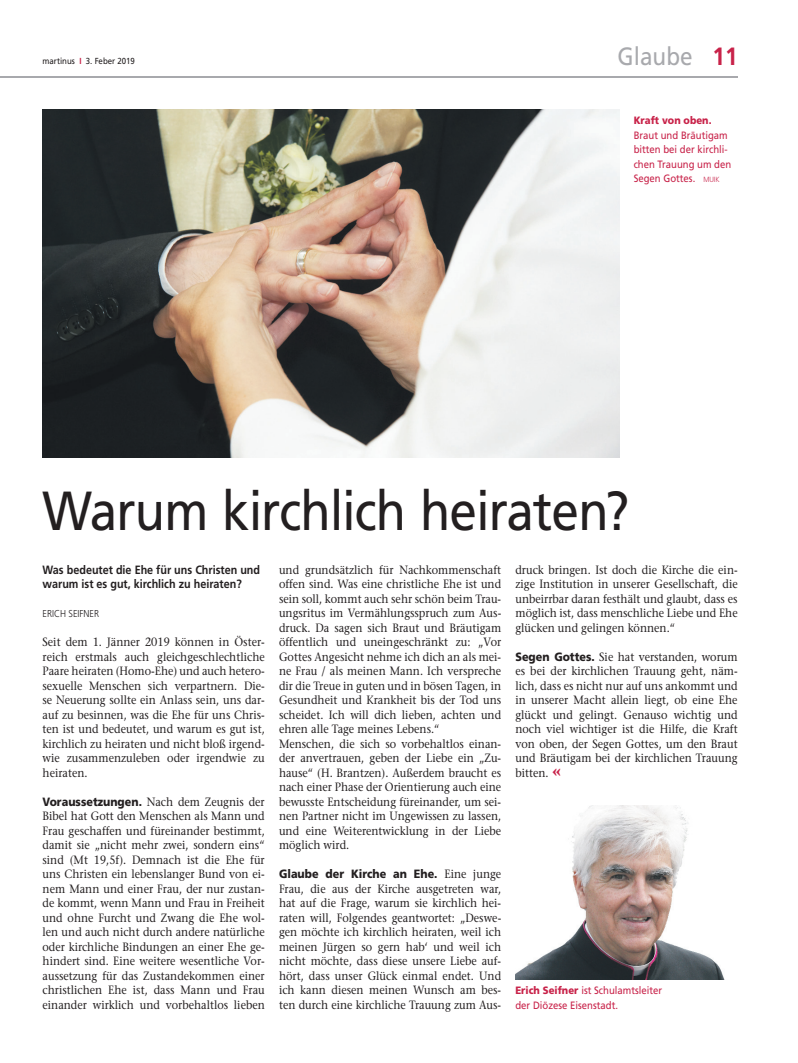
<style>
.page{position:relative;width:798px;height:1063px;background:#fff}
.page>*{position:absolute;margin:0;border:0;box-sizing:border-box;transform-origin:0 0}
.t1{font:55px "Frutiger LT Std";letter-spacing:-.02em;color:#231f20;scale:.9 1}
.t2{font:25px "Frutiger LT Std";color:#a8a9ad;scale:.9 1}
.t3{font:500 12px/14.5px "Stone Serif Std";color:#231f20;text-align:justify;scale:.9 1}
.t4{font:700 12px/14.5px "Frutiger LT Std";color:#231f20;scale:.9 1}
.t5{font:900 12px "Frutiger LT Std";color:#231f20;scale:.9 1}
.t6{font:10.62px/14.5px "Frutiger LT Std";color:#c82249;scale:.9 1}
.t7{font:900 10.62px "Frutiger LT Std";color:#c82249;scale:.9 1}
.t8{font:300 10px "Frutiger LT Std";color:#231f20;scale:.9 1}
.t9{font:8.75px "Frutiger LT Std";color:#231f20;scale:.9 1}
.s1{font-weight:700;color:#c82249}
.s2{font-weight:300;font-size:7.5px}
.s3{font-family:"Frutiger LT Std";font-weight:900}
.s4{font-weight:700;font-size:20px;color:#c82249}
.s5{font-family:"Stone Serif Std";font-weight:500}
.s6{font-weight:900}
</style>
<div class="page">
<hr style="left:0;top:77px;width:737px;height:1px;background:#a8a9ad">
<img style="left:43px;top:110px;width:576px;height:348px">
<img style="left:515px;top:806px;width:210px;height:174px">
<p class="t9" style="left:43px;top:56px;width:104px">martinus <span class="s1">I</span> 3. Feber 2019</p>
<h2 class="t2" style="left:617px;top:41px;width:135px">Glaube <span class="s1">11</span></h2>
<p class="t7" style="left:633px;top:114px;width:88px">Kraft von oben.</p>
<p class="t6" style="left:633px;top:128px;width:110px">Braut und Bräutigam bitten bei der kirchli&shy;chen Trauung um den<br>Segen Gottes. <span class="s2">MUIK</span></p>
<h1 class="t1" style="left:43px;top:479px;width:653px">Warum kirchlich heiraten?</h1>
<p class="t3" style="left:515px;top:562px;width:248px">druck bringen. Ist doch die Kirche die ein&shy;zige Institution in unserer Gesellschaft, die unbeirrbar daran festhält und glaubt, dass es möglich ist, dass menschliche Liebe und Ehe glücken und gelingen können.“</p>
<p class="t3" style="left:515px;top:649px;width:248px"><span class="s3">Segen Gottes.</span> Sie hat verstanden, worum es bei der kirchlichen Trauung geht, näm&shy;lich, dass es nicht nur auf uns ankommt und in unserer Macht allein liegt, ob eine Ehe glückt und gelingt. Genauso wichtig und noch viel wichtiger ist die Hilfe, die Kraft von oben, der Segen Gottes, um den Braut und Bräutigam bei der kirchlichen Trauung bitten. <span class="s4">«</span></p>
<p class="t4" style="left:43px;top:562px;width:243px">Was bedeutet die Ehe für uns Christen und warum ist es gut, kirchlich zu heiraten?</p>
<p class="t8" style="left:43px;top:608px;width:64px">ERICH SEIFNER</p>
<p class="t3" style="left:43px;top:635px;width:248px">Seit dem 1. Jänner 2019 können in Öster&shy;reich erstmals auch gleichgeschlechtliche Paare heiraten (Homo-Ehe) und auch hetero&shy;sexuelle Menschen sich verpartnern. Die&shy;se Neuerung sollte ein Anlass sein, uns dar&shy;auf zu besinnen, was die Ehe für uns Chris&shy;ten ist und bedeutet, und warum es gut ist, kirchlich zu heiraten und nicht bloß irgend&shy;wie zusammenzuleben oder irgendwie zu heiraten.</p>
<p class="t3" style="left:43px;top:794px;width:248px"><span class="s3">Voraussetzungen.</span> Nach dem Zeugnis der Bibel hat Gott den Menschen als Mann und Frau geschaffen und füreinander bestimmt, damit sie „nicht mehr zwei, sondern eins“ sind (Mt 19,5f). Demnach ist die Ehe für uns Christen ein lebenslanger Bund von ei&shy;nem Mann und einer Frau, der nur zustan&shy;de kommt, wenn Mann und Frau in Freiheit und ohne Furcht und Zwang die Ehe wol&shy;len und auch nicht durch andere natürliche oder kirchliche Bindungen an einer Ehe ge&shy;hindert sind. Eine weitere wesentliche Vor&shy;aussetzung für das Zustandekommen einer christlichen Ehe ist, dass Mann und Frau einander wirklich und vorbehaltlos lieben</p>
<p class="t3" style="left:279px;top:562px;width:248px;text-align:left">und grundsätzlich für Nachkommenschaft offen sind. Was eine christliche Ehe ist und sein soll, kommt auch sehr schön beim Trau&shy;ungsritus im Vermählungsspruch zum Aus&shy;druck. Da sagen sich Braut und Bräutigam öffentlich und uneingeschränkt zu: „Vor Gottes Angesicht nehme ich dich an als mei&shy;ne Frau / als meinen Mann. Ich verspreche dir die Treue in guten und in bösen Tagen, in Gesundheit und Krankheit bis der Tod uns scheidet. Ich will dich lieben, achten und ehren alle Tage meines Lebens.“<br>Menschen, die sich so vorbehaltlos einan&shy;der anvertrauen, geben der Liebe ein „Zu&shy;hause“ (H. Brantzen). Außerdem braucht es nach einer Phase der Orientierung auch eine bewusste Entscheidung füreinander, um sei&shy;nen Partner nicht im Ungewissen zu lassen, und eine Weiterentwicklung in der Liebe möglich wird.</p>
<p class="t5" style="left:279px;top:867px;width:248px">Glaube der Kirche an Ehe. <span class="s5">Eine junge</span></p>
<p class="t3" style="left:279px;top:881px;width:248px">Frau, die aus der Kirche ausgetreten war, hat auf die Frage, warum sie kirchlich hei&shy;raten will, Folgendes geantwortet: „Deswe&shy;gen möchte ich kirchlich heiraten, weil ich meinen Jürgen so gern hab‘ und weil ich nicht möchte, dass diese unsere Liebe auf&shy;hört, dass unser Glück einmal endet. Und ich kann diesen meinen Wunsch am bes&shy;ten durch eine kirchliche Trauung zum Aus-</p>
<p class="t6" style="left:515px;top:983px;width:164px"><span class="s6">Erich Seifner</span> ist Schulamtsleiter der Diözese Eisenstadt.</p>
</div>
